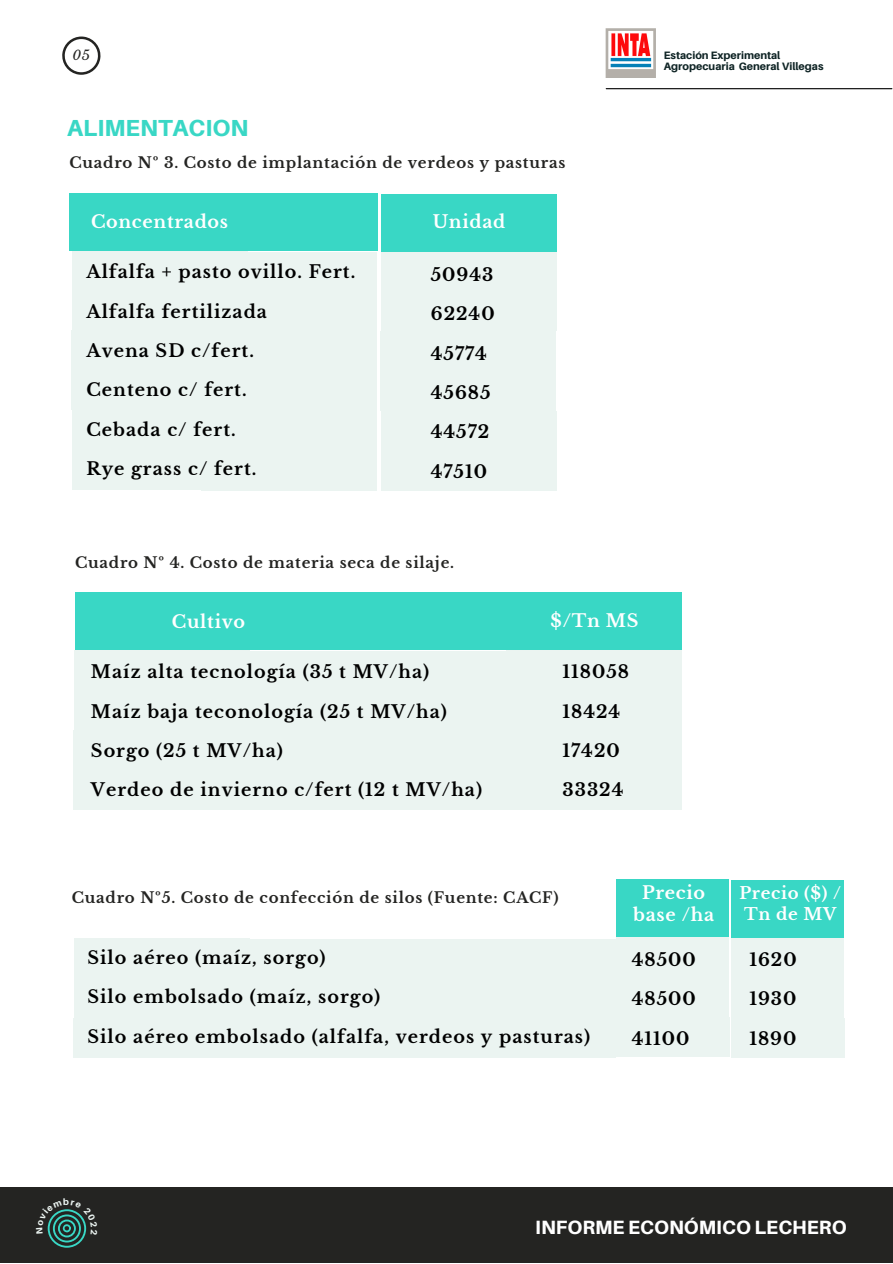
<style>
.page{position:relative;width:893px;height:1264px;background:#fff}
.page>*{position:absolute;margin:0;border:0;box-sizing:border-box;transform-origin:0 0}
.t1{font:800 23.25px "Aileron";color:#39d7c5}
.t2{font:800 19.2px "Aileron";color:#fff}
.t3{font:700 17.55px "Libre Baskerville";letter-spacing:.06em;color:#000}
.t4{font:700 17.55px/22.5px "Libre Baskerville";letter-spacing:.04em;color:#fff;text-align:center}
.t5{font:700 16.5px/21.1px "Libre Baskerville";letter-spacing:.04em;color:#fff}
.t6{font:700 15px "Libre Baskerville";letter-spacing:.05em;color:#242422}
.t7{font:italic 13.2px "Libre Baskerville";color:#242422}
.t8{font:800 10.65px/10.9px "Aileron";color:#102526}
</style>
<div class="page">
<svg style="left:62px;top:37px;width:38px;height:38px"></svg>
<div style="left:0;top:1187px;width:892px;height:75px;background:#242422"></div>
<img style="left:605px;top:29px;width:51px;height:49px">
<hr style="left:606px;top:88px;width:285px;height:1px;background:#000">
<div style="left:69px;top:193px;width:308px;height:57px;background:#39d7c5"></div>
<div style="left:72px;top:251px;width:175px;height:39px;background:#ebf4f1"></div>
<div style="left:381px;top:252px;width:175px;height:39px;background:#ebf4f1"></div>
<div style="left:381px;top:194px;width:175px;height:57px;background:#39d7c5"></div>
<div style="left:72px;top:291px;width:175px;height:39px;background:#ebf4f1"></div>
<div style="left:381px;top:292px;width:175px;height:39px;background:#ebf4f1"></div>
<div style="left:71px;top:331px;width:175px;height:39px;background:#ebf4f1"></div>
<div style="left:380px;top:331px;width:176px;height:40px;background:#ebf4f1"></div>
<div style="left:71px;top:370px;width:175px;height:40px;background:#ebf4f1"></div>
<div style="left:380px;top:371px;width:176px;height:40px;background:#ebf4f1"></div>
<div style="left:72px;top:410px;width:175px;height:40px;background:#ebf4f1"></div>
<div style="left:381px;top:411px;width:175px;height:39px;background:#ebf4f1"></div>
<div style="left:72px;top:450px;width:175px;height:39px;background:#ebf4f1"></div>
<div style="left:381px;top:451px;width:175px;height:39px;background:#ebf4f1"></div>
<div style="left:201px;top:252px;width:176px;height:39px;background:#ebf4f1"></div>
<div style="left:201px;top:292px;width:176px;height:39px;background:#ebf4f1"></div>
<div style="left:201px;top:331px;width:175px;height:40px;background:#ebf4f1"></div>
<div style="left:201px;top:371px;width:175px;height:40px;background:#ebf4f1"></div>
<div style="left:201px;top:411px;width:176px;height:39px;background:#ebf4f1"></div>
<div style="left:201px;top:451px;width:176px;height:39px;background:#ebf4f1"></div>
<div style="left:75px;top:592px;width:431px;height:58px;background:#39d7c5"></div>
<div style="left:74px;top:650px;width:176px;height:39px;background:#ebf4f1"></div>
<div style="left:506px;top:650px;width:176px;height:39px;background:#ebf4f1"></div>
<div style="left:506px;top:592px;width:176px;height:58px;background:#39d7c5"></div>
<div style="left:74px;top:690px;width:176px;height:39px;background:#ebf4f1"></div>
<div style="left:506px;top:690px;width:176px;height:39px;background:#ebf4f1"></div>
<div style="left:74px;top:730px;width:175px;height:39px;background:#ebf4f1"></div>
<div style="left:506px;top:730px;width:175px;height:39px;background:#ebf4f1"></div>
<div style="left:74px;top:770px;width:175px;height:39px;background:#ebf4f1"></div>
<div style="left:506px;top:770px;width:175px;height:39px;background:#ebf4f1"></div>
<div style="left:204px;top:651px;width:301px;height:39px;background:#ebf4f1"></div>
<div style="left:204px;top:691px;width:301px;height:39px;background:#ebf4f1"></div>
<div style="left:203px;top:731px;width:303px;height:39px;background:#ebf4f1"></div>
<div style="left:203px;top:770px;width:303px;height:40px;background:#ebf4f1"></div>
<div style="left:74px;top:938px;width:176px;height:39px;background:#ebf4f1"></div>
<div style="left:616px;top:937px;width:113px;height:39px;background:#ebf4f1"></div>
<div style="left:616px;top:879px;width:113px;height:57px;background:#39d7c5"></div>
<div style="left:74px;top:978px;width:176px;height:39px;background:#ebf4f1"></div>
<div style="left:616px;top:977px;width:113px;height:39px;background:#ebf4f1"></div>
<div style="left:74px;top:1018px;width:541px;height:39px;background:#ebf4f1"></div>
<div style="left:616px;top:1017px;width:113px;height:39px;background:#ebf4f1"></div>
<div style="left:204px;top:939px;width:411px;height:39px;background:#ebf4f1"></div>
<div style="left:204px;top:979px;width:411px;height:39px;background:#ebf4f1"></div>
<div style="left:731px;top:938px;width:113px;height:39px;background:#ebf4f1"></div>
<div style="left:731px;top:880px;width:113px;height:57px;background:#39d7c5"></div>
<div style="left:731px;top:978px;width:113px;height:39px;background:#ebf4f1"></div>
<div style="left:731px;top:1018px;width:113px;height:39px;background:#ebf4f1"></div>
<svg style="left:47px;top:1209px;width:40px;height:38px"></svg>
<p class="t7" style="left:72px;top:47px;width:19px">05</p>
<h1 class="t1" style="left:67px;top:113px;width:183px">ALIMENTACION</h1>
<p class="t6" style="left:69px;top:154px;width:497px">Cuadro Nº 3. Costo de implantación de verdeos y pasturas</p>
<p class="t4" style="left:91px;top:211px;width:139px">Concentrados</p>
<p class="t4" style="left:433px;top:211px;width:74px">Unidad</p>
<p class="t3" style="left:86px;top:261px;width:270px">Alfalfa + pasto ovillo. Fert.</p>
<p class="t3" style="left:86px;top:301px;width:182px">Alfalfa fertilizada</p>
<p class="t3" style="left:86px;top:340px;width:169px">Avena SD c/fert.</p>
<p class="t3" style="left:86px;top:379px;width:162px">Centeno c/ fert.</p>
<p class="t3" style="left:86px;top:419px;width:151px">Cebada c/ fert.</p>
<p class="t3" style="left:86px;top:458px;width:171px">Rye grass c/ fert.</p>
<p class="t3" style="left:431px;top:264px;width:64px">50943</p>
<p class="t3" style="left:431px;top:303px;width:65px">62240</p>
<p class="t3" style="left:431px;top:343px;width:58px">45774</p>
<p class="t3" style="left:431px;top:382px;width:61px">45685</p>
<p class="t3" style="left:431px;top:421px;width:60px">44572</p>
<p class="t3" style="left:431px;top:461px;width:58px">47510</p>
<p class="t8" style="left:663px;top:49px;width:161px">Estación Experimental<br>Agropecuaria General Villegas</p>
<p class="t6" style="left:75px;top:553px;width:380px">Cuadro Nº 4. Costo de materia seca de silaje.</p>
<p class="t4" style="left:172px;top:610px;width:75px">Cultivo</p>
<p class="t4" style="left:550px;top:609px;width:89px">$/Tn MS</p>
<p class="t3" style="left:91px;top:661px;width:340px">Maíz alta tecnología (35 t MV/ha)</p>
<p class="t3" style="left:91px;top:700px;width:357px">Maíz baja teconología (25 t MV/ha)</p>
<p class="t3" style="left:91px;top:740px;width:193px">Sorgo (25 t MV/ha)</p>
<p class="t3" style="left:91px;top:779px;width:392px">Verdeo de invierno c/fert (12 t MV/ha)</p>
<p class="t3" style="left:562px;top:661px;width:68px">118058</p>
<p class="t3" style="left:562px;top:700px;width:59px">18424</p>
<p class="t3" style="left:562px;top:740px;width:59px">17420</p>
<p class="t3" style="left:562px;top:779px;width:62px">33324</p>
<p class="t6" style="left:72px;top:888px;width:488px">Cuadro Nº5. Costo de confección de silos (Fuente: CACF)</p>
<p class="t4" style="left:633px;top:881px;width:83px">Precio base /ha</p>
<p class="t3" style="left:87px;top:947px;width:240px">Silo aéreo (maíz, sorgo)</p>
<p class="t3" style="left:87px;top:986px;width:294px">Silo embolsado (maíz, sorgo)</p>
<p class="t3" style="left:87px;top:1025px;width:504px">Silo aéreo embolsado (alfalfa, verdeos y pasturas)</p>
<p class="t3" style="left:631px;top:948px;width:65px">48500</p>
<p class="t3" style="left:631px;top:988px;width:65px">48500</p>
<p class="t3" style="left:631px;top:1027px;width:59px">41100</p>
<p class="t5" style="left:739px;top:882px;width:103px">Precio ($) /<br>Tn de MV</p>
<p class="t3" style="left:749px;top:949px;width:49px">1620</p>
<p class="t3" style="left:749px;top:988px;width:49px">1930</p>
<p class="t3" style="left:749px;top:1027px;width:49px">1890</p>
<p class="t2" style="left:535px;top:1214px;width:313px">INFORME ECONÓMICO LECHERO</p>
</div>
